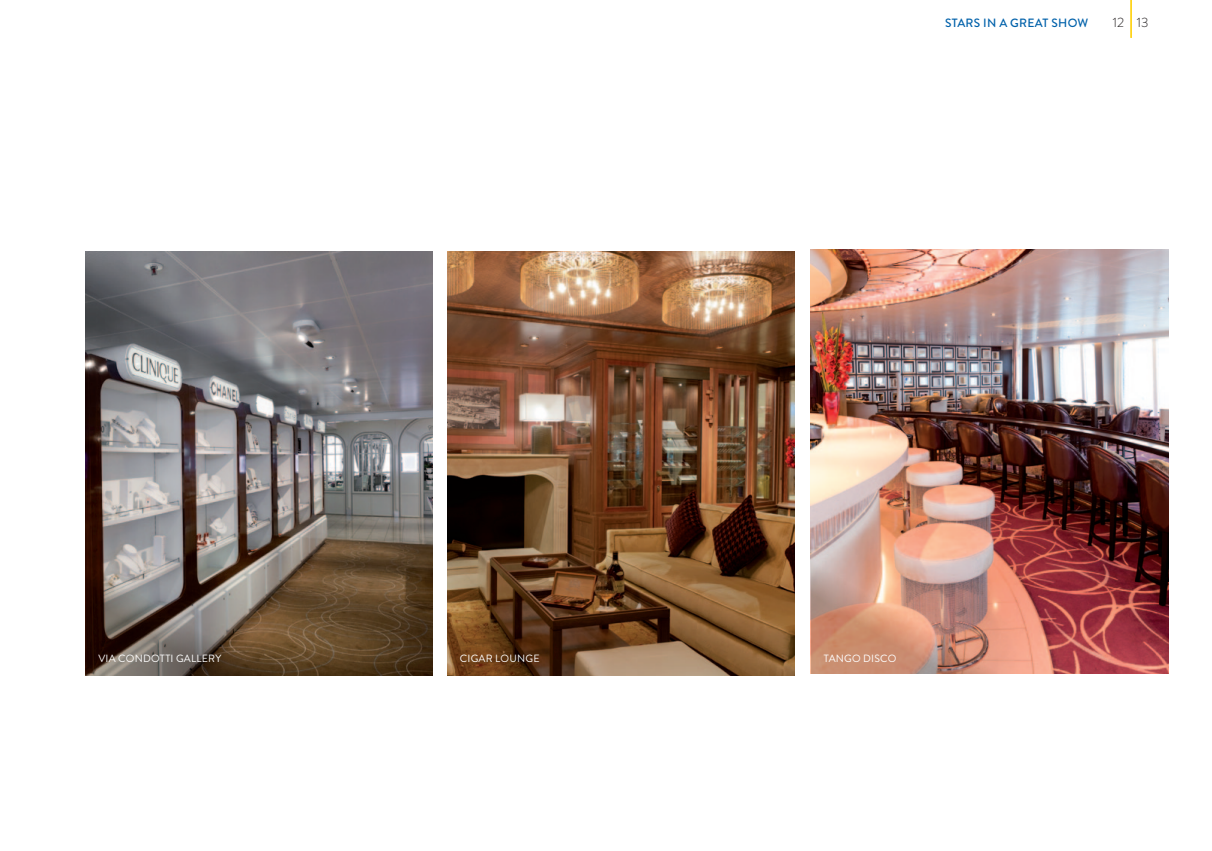
<style>
.page{position:relative;width:1212px;height:851px;background:#fff}
.page>*{position:absolute;margin:0;border:0;box-sizing:border-box;transform-origin:0 0}
.t1{font:300 13.5px "Brandon Grotesque";color:#231f20}
.t2{font:500 12px "Brandon Grotesque";letter-spacing:.025em;color:#0161aa}
.t3{font:10.5px "Brandon Grotesque";letter-spacing:.02em;color:#fff}
</style>
<div class="page">
<hr style="left:1130px;top:0;width:2px;height:38px;background:#fed41d">
<img style="left:811px;top:250px;width:358px;height:423px">
<svg style="left:811px;top:540px;width:191px;height:133px"></svg>
<img style="left:86px;top:252px;width:346px;height:423px">
<svg style="left:86px;top:543px;width:191px;height:132px"></svg>
<img style="left:448px;top:251px;width:346px;height:424px">
<p class="t2" style="left:945px;top:14px;width:145px">STARS IN A GREAT SHOW</p>
<p class="t1" style="left:1113px;top:13px;width:37px">12 13</p>
<p class="t3" style="left:98px;top:651px;width:59px">VIA CON DOTTI</p>
<p class="t3" style="left:176px;top:651px;width:47px">GALLERY</p>
<p class="t3" style="left:460px;top:651px;width:81px">CIGAR LOU NGE</p>
<p class="t3" style="left:824px;top:651px;width:73px">TANGO DISCO</p>
</div>
